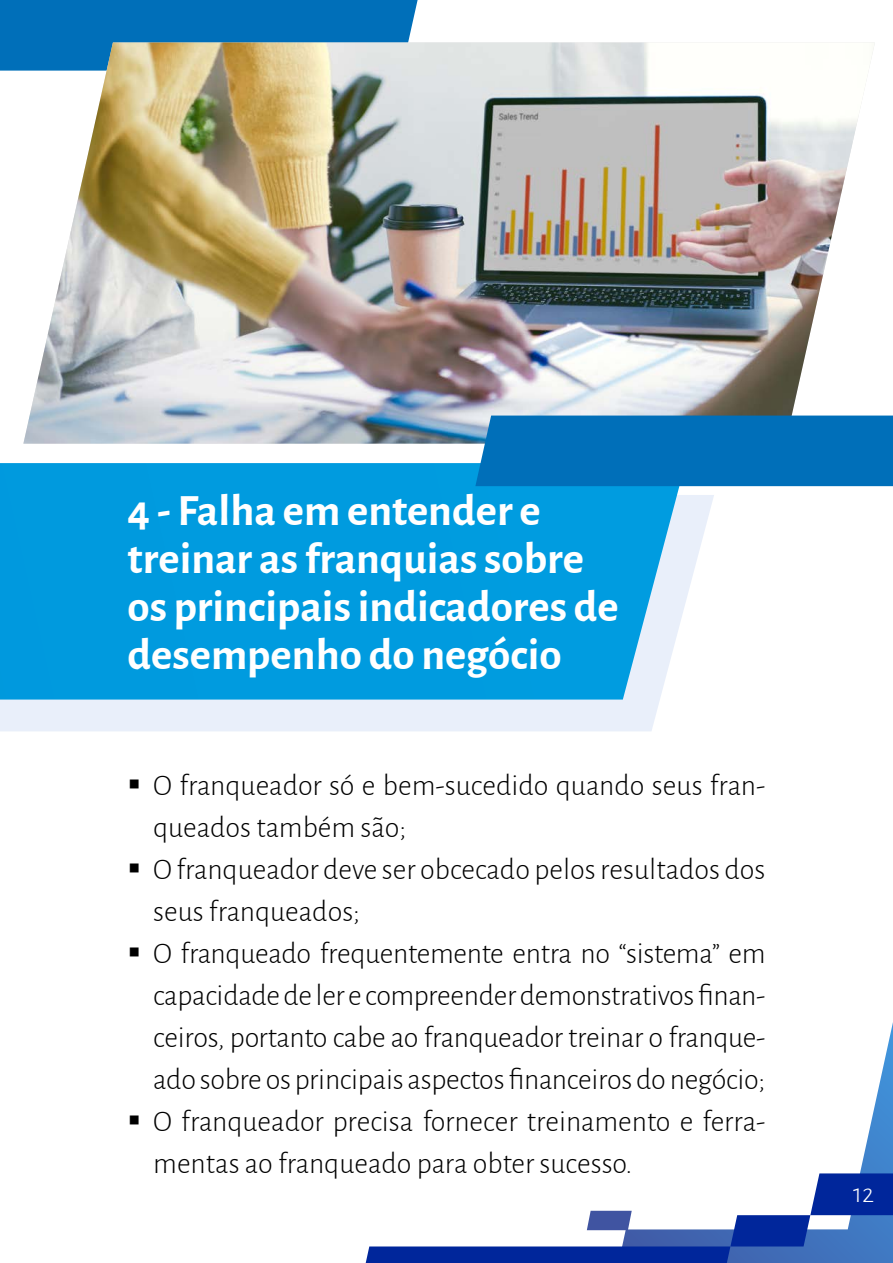
<style>
.page{position:relative;width:893px;height:1263px;background:#fff}
.page>*{position:absolute;margin:0;border:0;box-sizing:border-box;transform-origin:0 0}
.t1{font:700 45px/48px "Alegreya Sans";color:#fff}
.t2{font:300 30px/42px "Alegreya Sans";color:#000}
.t3{font:300 27px "Alegreya Sans";color:#fff}
</style>
<div class="page">
<svg style="left:0;top:495px;width:714px;height:236px;fill:#e9effa"></svg>
<div style="left:0;top:463px;width:685px;height:236px;background:#009bdf"></div>
<div style="left:0;top:0;width:418px;height:71px;background:#006fb9"></div>
<img style="left:23px;top:43px;width:852px;height:401px">
<div style="left:475px;top:416px;width:418px;height:70px;background:#006fb9"></div>
<svg style="left:860px;top:1022px;width:33px;height:151px"></svg>
<svg style="left:366px;top:1173px;width:527px;height:90px"></svg>
<h1 class="t1" style="left:128px;top:483px;width:493px">4 - Falha em entender e treinar as franquias sobre os principais indicadores de desempenho do negócio</h1>
<p class="t2" style="left:153px;top:763px;width:614px;text-indent:-26px">▪ O franqueador só e bem-sucedido quando seus fran&shy;queados também são;</p>
<p class="t2" style="left:153px;top:847px;width:614px;text-indent:-26px">▪ O franqueador deve ser obcecado pelos resultados dos seus franqueados;</p>
<p class="t2" style="left:153px;top:931px;width:614px;text-align:justify;text-indent:-26px">▪ O franqueado frequentemente entra no “sistema” em capacidade de ler e compreender demonstrativos finan&shy;ceiros, portanto cabe ao franqueador treinar o franque&shy;ado sobre os principais aspectos financeiros do negócio;</p>
<p class="t2" style="left:153px;top:1099px;width:614px;text-indent:-26px">▪ O franqueador precisa fornecer treinamento e ferra&shy;mentas ao franqueado para obter sucesso.</p>
<p class="t3" style="left:853px;top:1175px;width:23px">12</p>
</div>
